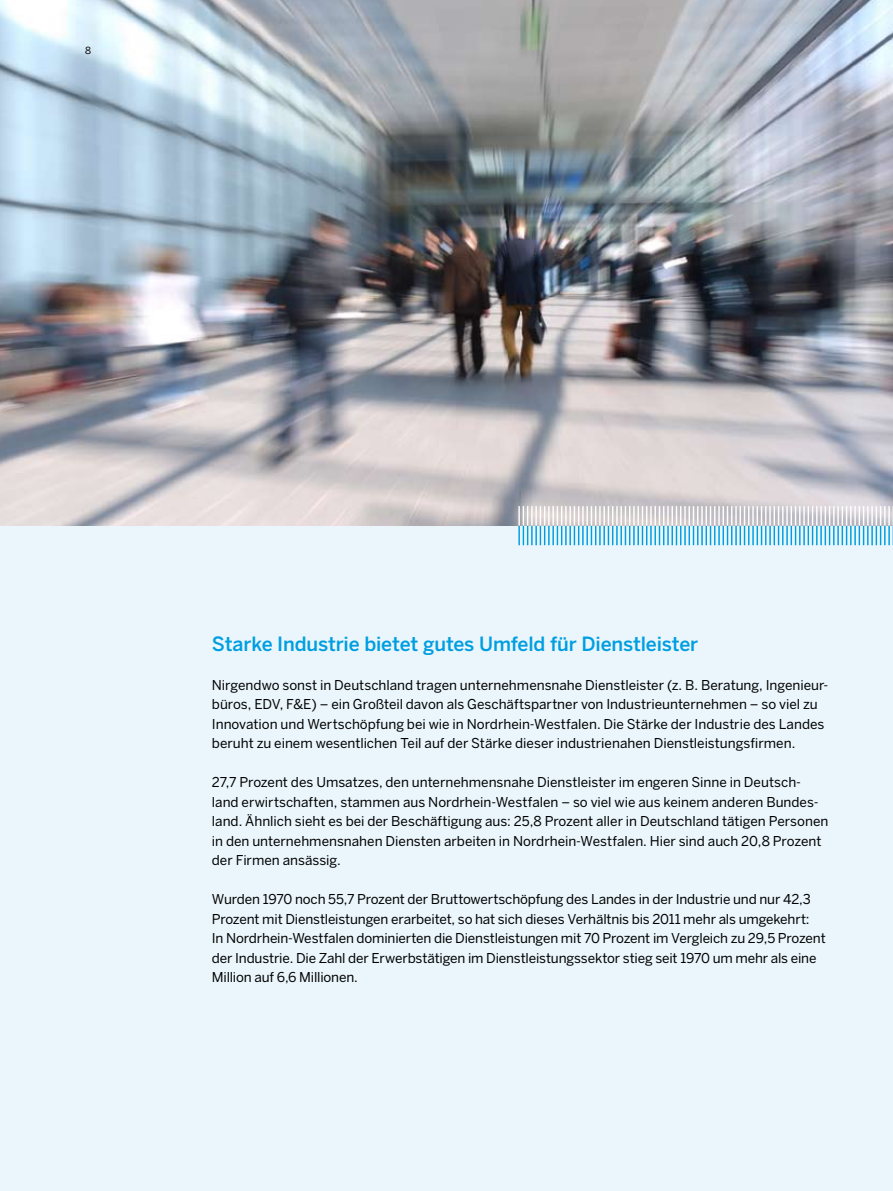
<style>
.page{position:relative;width:893px;height:1191px;background:#fff}
.page>*{position:absolute;margin:0;border:0;box-sizing:border-box;transform-origin:0 0}
.t1{font:500 19.5px "Benton Sans";letter-spacing:-.01em;color:#009ee0}
.t2{font:13.5px/19.5px "Benton Sans";letter-spacing:-.005em;color:#000}
.t3{font:9.75px "Benton Sans";color:#000}
</style>
<div class="page">
<div style="left:0;top:525px;width:893px;height:666px;background:#eaf6fc"></div>
<img style="left:0;top:0;width:893px;height:525px">
<svg style="left:516px;top:506px;width:377px;height:39px"></svg>
<p class="t3" style="left:85px;top:44px;width:7px">8</p>
<h1 class="t1" style="left:212px;top:632px;width:488px">Starke Industrie bietet gutes Umfeld für Dienstleister</h1>
<p class="t2" style="left:212px;top:675px;width:618px">Nirgendwo sonst in Deutschland tragen unternehmensnahe Dienstleister (z. B. Beratung, Ingenieur&shy;büros, EDV, F&amp;E) – ein Großteil davon als Geschäftspartner von Industrieunternehmen – so viel zu Innovation und Wertschöpfung bei wie in Nordrhein-Westfalen. Die Stärke der Industrie des Landes beruht zu einem wesentlichen Teil auf der Stärke dieser industrienahen Dienstleistungsfirmen.</p>
<p class="t2" style="left:212px;top:772px;width:618px">27,7 Prozent des Umsatzes, den unternehmensnahe Dienstleister im engeren Sinne in Deutsch&shy;land erwirtschaften, stammen aus Nordrhein-Westfalen – so viel wie aus keinem anderen Bundes&shy;land. Ähnlich sieht es bei der Beschäftigung aus: 25,8 Prozent aller in Deutschland tätigen Personen in den unternehmensnahen Diensten arbeiten in Nordrhein-Westfalen. Hier sind auch 20,8 Prozent der Firmen ansässig.</p>
<p class="t2" style="left:212px;top:889px;width:615px">Wurden 1970 noch 55,7 Prozent der Bruttowertschöpfung des Landes in der Industrie und nur 42,3<br>Prozent mit Dienstleistungen erarbeitet, so hat sich dieses Verhältnis bis 2011 mehr als umgekehrt:<br>In Nordrhein-Westfalen dominierten die Dienstleistungen mit 70 Prozent im Vergleich zu 29,5 Prozent der Industrie. Die Zahl der Erwerbstätigen im Dienstleistungssektor stieg seit 1970 um mehr als eine Million auf 6,6 Millionen.</p>
</div>
